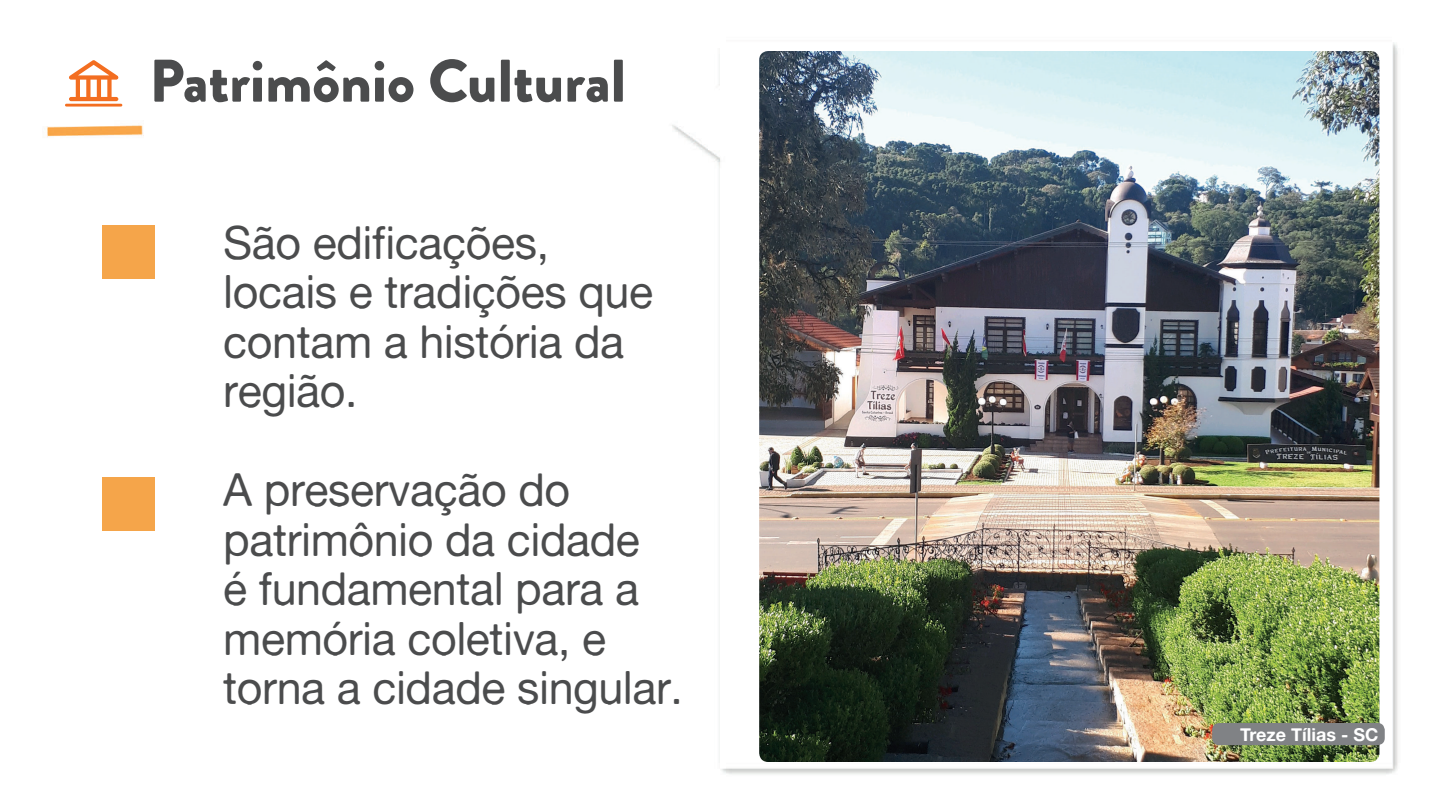
<style>
.page{position:relative;width:1440px;height:810px;background:#fff}
.page>*{position:absolute;margin:0;border:0;box-sizing:border-box;transform-origin:0 0}
.t1{font:900 60px "Brandon Grotesque";color:#4b4c4d}
.t2{font:45.75px/49.5px "Alte Haas Grotesk";letter-spacing:-.01em;color:#4b4c4d}
.t3{font:18px "Alte Haas Grotesk Bold";color:#fff}
</style>
<div class="page">
<img style="left:46px;top:43px;width:1352px;height:731px">
<svg style="left:69px;top:60px;width:50px;height:41px"></svg>
<hr style="left:65px;top:104px;width:57px;height:3px;background:#f36e21">
<div style="left:102px;top:226px;width:53px;height:53px;background:#f5a54a"></div>
<div style="left:102px;top:477px;width:53px;height:53px;background:#f5a54a"></div>
<img style="left:759px;top:51px;width:620px;height:711px">
<div style="left:1212px;top:723px;width:173px;height:22px;background:#808285;border-radius:7px"></div>
<h1 class="t1" style="left:149px;top:38px;width:478px">Patrimônio Cultural</h1>
<p class="t2" style="left:223px;top:217px;width:431px">São edificações, locais e tradições que contam a história da região.</p>
<p class="t2" style="left:223px;top:465px;width:461px">A preservação do patrimônio da cidade<br>é fundamental para a memória coletiva, e torna a cidade singular.</p>
<p class="t3" style="left:1240px;top:723px;width:140px">Treze Tílias - SC</p>
</div>
